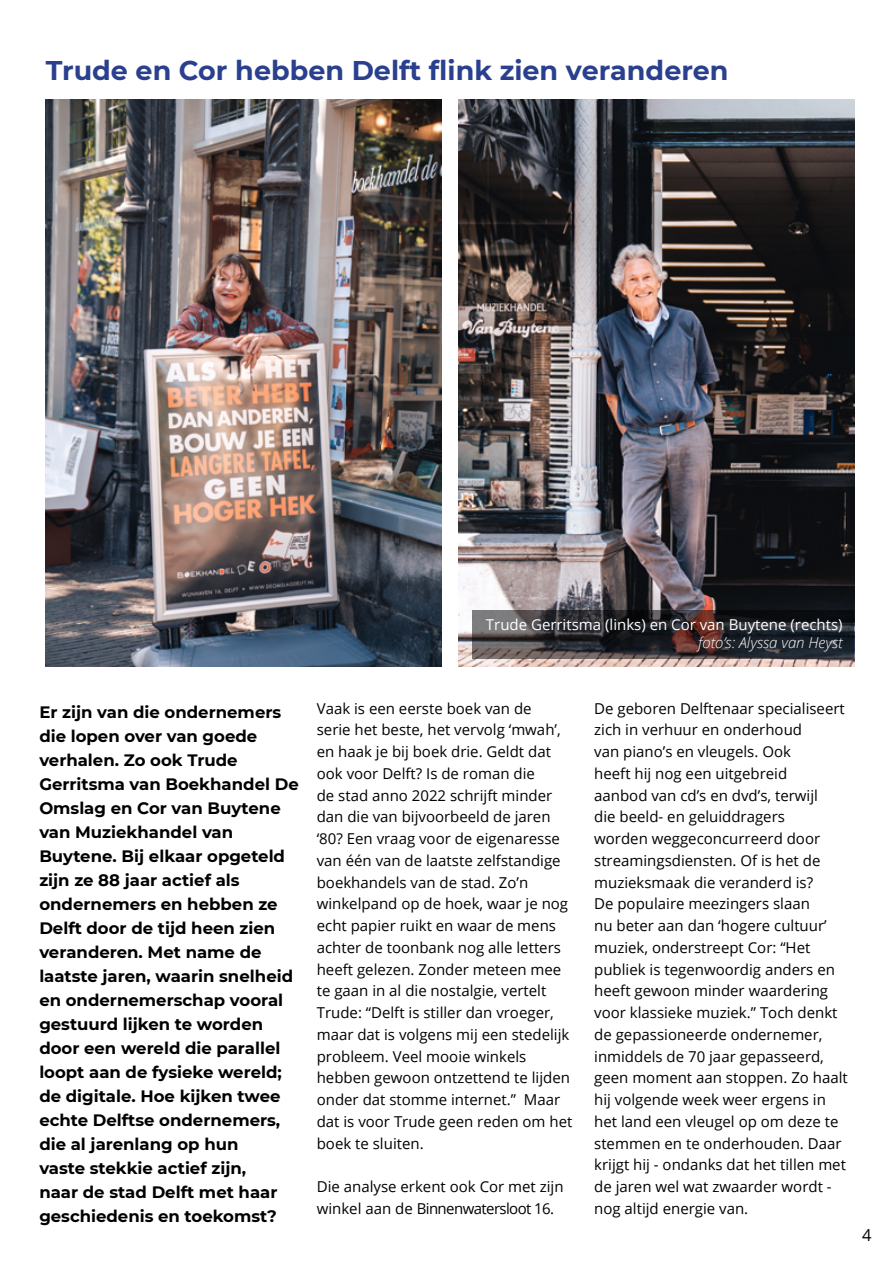
<style>
.page{position:relative;width:893px;height:1263px;background:#fff}
.page>*{position:absolute;margin:0;border:0;box-sizing:border-box;transform-origin:0 0}
.t1{font:700 27px "Montserrat";color:#2a408e}
.t2{font:700 16.5px/24px "Montserrat";color:#000}
.t3{font:16.5px "Open Sans";color:#000}
.t4{font:15px/21.8px "Open Sans";color:#000}
.t5{font:15px "Open Sans";color:#fff}
.t6{font:italic 300 15px "Open Sans";color:#fff}
</style>
<div class="page">
<img style="left:46px;top:100px;width:395px;height:566px">
<img style="left:459px;top:100px;width:395px;height:566px">
<svg style="left:473px;top:611px;width:381px;height:48px;background:#353235"></svg>
<h1 class="t1" style="left:46px;top:51px;width:684px">Trude en Cor hebben Delft flink zien veranderen</h1>
<p class="t5" style="left:486px;top:614px;width:358px">Trude Gerritsma (links) en Cor van Buytene (rechts)</p>
<p class="t6" style="left:698px;top:632px;width:146px">foto’s: Alyssa van Heyst</p>
<p class="t2" style="left:39px;top:699px;width:261px">Er zijn van die ondernemers die lopen over van goede verhalen. Zo ook Trude<br>Gerritsma van Boekhandel De<br>Omslag en Cor van Buytene van Muziekhandel van<br>Buytene. Bij elkaar opgeteld zijn ze 88 jaar actief als ondernemers en hebben ze<br>Delft door de tijd heen zien veranderen. Met name de laatste jaren, waarin snelheid en ondernemerschap vooral gestuurd lijken te worden door een wereld die parallel loopt aan de fysieke wereld; de digitale. Hoe kijken twee echte Delftse ondernemers, die al jarenlang op hun<br>vaste stekkie actief zijn,<br>naar de stad Delft met haar geschiedenis en toekomst?</p>
<p class="t4" style="left:317px;top:697px;width:257px">Vaak is een eerste boek van de<br>serie het beste, het vervolg ‘mwah’, en haak je bij boek drie. Geldt dat ook voor Delft? Is de roman die<br>de stad anno 2022 schrijft minder dan die van bijvoorbeeld de jaren ‘80? Een vraag voor de eigenaresse van één van de laatste zelfstandige boekhandels van de stad. Zo’n winkelpand op de hoek, waar je nog echt papier ruikt en waar de mens achter de toonbank nog alle letters heeft gelezen. Zonder meteen mee te gaan in al die nostalgie, vertelt<br>Trude: “Delft is stiller dan vroeger, maar dat is volgens mij een stedelijk probleem. Veel mooie winkels hebben gewoon ontzettend te lijden onder dat stomme internet.” Maar dat is voor Trude geen reden om het boek te sluiten.</p>
<p class="t4" style="left:317px;top:1175px;width:248px">Die analyse erkent ook Cor met zijn winkel aan de Binnenwatersloot 16.</p>
<p class="t4" style="left:594px;top:697px;width:255px">De geboren Delftenaar specialiseert zich in verhuur en onderhoud<br>van piano’s en vleugels. Ook<br>heeft hij nog een uitgebreid<br>aanbod van cd’s en dvd’s, terwijl<br>die beeld- en geluiddragers<br>worden weggeconcurreerd door streamingsdiensten. Of is het de muzieksmaak die veranderd is?<br>De populaire meezingers slaan<br>nu beter aan dan ‘hogere cultuur’ muziek, onderstreept Cor: “Het publiek is tegenwoordig anders en heeft gewoon minder waardering voor klassieke muziek.” Toch denkt de gepassioneerde ondernemer, inmiddels de 70 jaar gepasseerd, geen moment aan stoppen. Zo haalt hij volgende week weer ergens in het land een vleugel op om deze te stemmen en te onderhouden. Daar krijgt hij - ondanks dat het tillen met de jaren wel wat zwaarder wordt - nog altijd energie van.</p>
<p class="t3" style="left:862px;top:1224px;width:11px">4</p>
</div>
